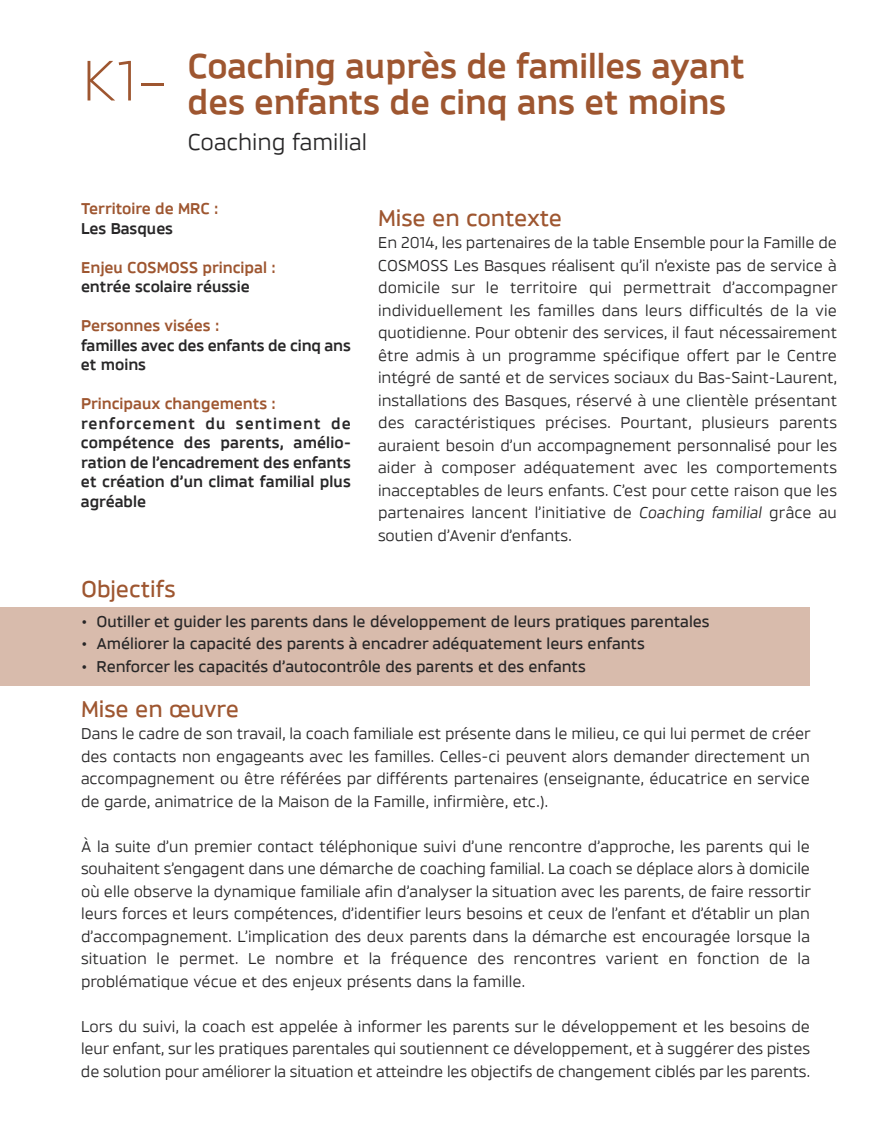
<style>
.page{position:relative;width:891px;height:1134px;background:#fff}
.page>*{position:absolute;margin:0;border:0;box-sizing:border-box;transform-origin:0 0}
.t1{font:700 36px/36px "Brokman";color:#9e5630}
.t2{font:500 24px "Brokman";color:#9e5630}
.t3{font:24px "Brokman";color:#272627}
.t4{font:16.5px/22.5px "Brokman";color:#272627;text-align:justify}
.t5{font:700 16.5px/19.5px "Brokman";color:#272627}
.t6{font:500 16.5px "Brokman";color:#272627}
.t7{font:700 16.5px "Brokman";color:#9e5630}
.s1{font-weight:400;font-size:60px}
.s2{font-style:italic}
</style>
<div class="page">
<div style="left:0;top:607px;width:810px;height:78px;background:#d8bbac"></div>
<h1 class="t1" style="left:188px;top:51px;width:559px;text-indent:-105px"><span class="s1">K1–</span> Coaching auprès de familles ayant des enfants de cinq ans et moins</h1>
<h2 class="t3" style="left:188px;top:133px;width:181px">Coaching familial</h2>
<p class="t7" style="left:81px;top:203px;width:139px">Territoire de MRC :</p>
<p class="t5" style="left:81px;top:220px;width:94px">Les Basques</p>
<p class="t7" style="left:81px;top:261px;width:196px">Enjeu COSMOSS principal :</p>
<p class="t5" style="left:81px;top:278px;width:170px">entrée scolaire réussie</p>
<p class="t7" style="left:81px;top:320px;width:140px">Personnes visées :</p>
<p class="t5" style="left:81px;top:337px;width:271px">familles avec des enfants de cinq ans et moins</p>
<p class="t7" style="left:81px;top:398px;width:196px">Principaux changements :</p>
<p class="t5" style="left:81px;top:415px;width:271px;text-align:justify">renforcement du sentiment de compétence des parents, amélio&shy;ration de l’encadrement des enfants et création d’un climat familial plus agréable</p>
<h2 class="t2" style="left:378px;top:209px;width:186px">Mise en contexte</h2>
<p class="t4" style="left:378px;top:233px;width:461px">En 2014, les partenaires de la table Ensemble pour la Famille de COSMOSS Les Basques réalisent qu’il n’existe pas de service à domicile sur le territoire qui permettrait d’accompagner individuellement les familles dans leurs difficultés de la vie quotidienne. Pour obtenir des services, il faut nécessairement être admis à un programme spécifique offert par le Centre intégré de santé et de services sociaux du Bas-Saint-Laurent, installations des Basques, réservé à une clientèle présentant des caractéristiques précises. Pourtant, plusieurs parents auraient besoin d’un accompagnement personnalisé pour les aider à composer adéquatement avec les comportements inacceptables de leurs enfants. C’est pour cette raison que les partenaires lancent l’initiative de <span class="s2">Coaching familial</span> grâce au soutien d’Avenir d’enfants.</p>
<h2 class="t2" style="left:81px;top:580px;width:96px">Objectifs</h2>
<p class="t6" style="left:82px;top:615px;width:629px">• Outiller et guider les parents dans le développement de leurs pratiques parentales</p>
<p class="t6" style="left:82px;top:638px;width:564px">• Améliorer la capacité des parents à encadrer adéquatement leurs enfants</p>
<p class="t6" style="left:82px;top:660px;width:505px">• Renforcer les capacités d’autocontrôle des parents et des enfants</p>
<h2 class="t2" style="left:81px;top:700px;width:159px">Mise en œuvre</h2>
<p class="t4" style="left:81px;top:724px;width:731px">Dans le cadre de son travail, la coach familiale est présente dans le milieu, ce qui lui permet de créer des contacts non engageants avec les familles. Celles-ci peuvent alors demander directement un accompagnement ou être référées par différents partenaires (enseignante, éducatrice en service de garde, animatrice de la Maison de la Famille, infirmière, etc.).</p>
<p class="t4" style="left:81px;top:836px;width:731px">À la suite d’un premier contact téléphonique suivi d’une rencontre d’approche, les parents qui le souhaitent s’engagent dans une démarche de coaching familial. La coach se déplace alors à domicile où elle observe la dynamique familiale afin d’analyser la situation avec les parents, de faire ressortir leurs forces et leurs compétences, d’identifier leurs besoins et ceux de l’enfant et d’établir un plan d’accompagnement. L’implication des deux parents dans la démarche est encouragée lorsque la situation le permet. Le nombre et la fréquence des rencontres varient en fonction de la problématique vécue et des enjeux présents dans la famille.</p>
<p class="t4" style="left:81px;top:1016px;width:731px">Lors du suivi, la coach est appelée à informer les parents sur le développement et les besoins de leur enfant, sur les pratiques parentales qui soutiennent ce développement, et à suggérer des pistes de solution pour améliorer la situation et atteindre les objectifs de changement ciblés par les parents.</p>
</div>
